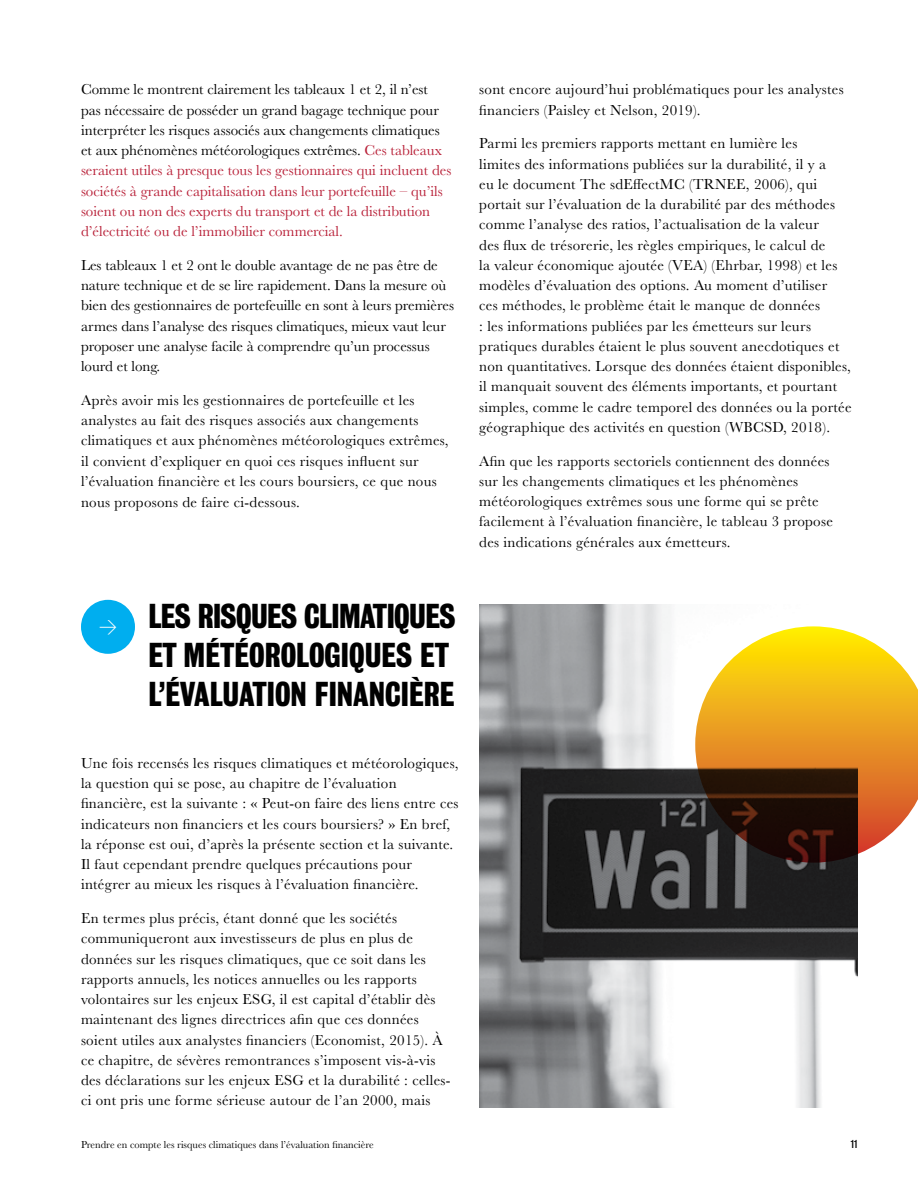
<style>
.page{position:relative;width:918px;height:1188px;background:#fff}
.page>*{position:absolute;margin:0;border:0;box-sizing:border-box;transform-origin:0 0}
.Subhead_Bureau_24pt{font:31.5px/39px "Bureau Grotesque Three Seven";color:#000}
.t1{font:18px "DIN Light Alternate";color:#fff}
.Body_Copy{font:15px/20.2px "Baskerville";letter-spacing:.02em;color:#000}
.Body_Copy-2{font:15px/20.2px "Baskerville";color:#b81f37}
.Body_Copy-3{font:15px/20.2px "Baskerville";color:#000}
.t2{font:10.5px "Baskerville";color:#000}
.t3{font:10.5px "Bureau Grotesque Three Three";color:#000}
.s1{color:#000}
</style>
<div class="page">
<div style="left:81px;top:600px;width:54px;height:54px;background:#00aeef;border-radius:50%"></div>
<img style="left:479px;top:605px;width:378px;height:503px">
<svg style="left:695px;top:626px;width:223px;height:237px;background:#b68835"></svg>
<p class="Body_Copy-2" style="left:81px;top:80px;width:372px"><span class="s1">Comme le montrent clairement les tableaux 1 et 2, il n’est pas nécessaire de posséder un grand bagage technique pour interpréter les risques associés aux changements climatiques et aux phénomènes météorologiques extrêmes.</span> Ces tableaux seraient utiles à presque tous les gestionnaires qui incluent des sociétés à grande capitalisation dans leur portefeuille – qu’ils soient ou non des experts du transport et de la distribution d’électricité ou de l’immobilier commercial.</p>
<p class="Body_Copy-3" style="left:81px;top:255px;width:375px">Les tableaux 1 et 2 ont le double avantage de ne pas être de nature technique et de se lire rapidement. Dans la mesure où bien des gestionnaires de portefeuille en sont à leurs premières armes dans l’analyse des risques climatiques, mieux vaut leur proposer une analyse facile à comprendre qu’un processus lourd et long.</p>
<p class="Body_Copy" style="left:81px;top:390px;width:369px">Après avoir mis les gestionnaires de portefeuille et les analystes au fait des risques associés aux changements climatiques et aux phénomènes météorologiques extrêmes, il convient d’expliquer en quoi ces risques influent sur l’évaluation financière et les cours boursiers, ce que nous nous proposons de faire ci-dessous.</p>
<p class="Body_Copy" style="left:479px;top:80px;width:366px">sont encore aujourd’hui problématiques pour les analystes financiers (Paisley et Nelson, 2019).</p>
<p class="Body_Copy" style="left:479px;top:134px;width:374px">Parmi les premiers rapports mettant en lumière les<br>limites des informations publiées sur la durabilité, il y a<br>eu le document The sdEffectMC (TRNEE, 2006), qui portait sur l’évaluation de la durabilité par des méthodes comme l’analyse des ratios, l’actualisation de la valeur<br>des flux de trésorerie, les règles empiriques, le calcul de<br>la valeur économique ajoutée (VEA) (Ehrbar, 1998) et les modèles d’évaluation des options. Au moment d’utiliser<br>ces méthodes, le problème était le manque de données<br>: les informations publiées par les émetteurs sur leurs pratiques durables étaient le plus souvent anecdotiques et non quantitatives. Lorsque des données étaient disponibles, il manquait souvent des éléments importants, et pourtant simples, comme le cadre temporel des données ou la portée géographique des activités en question (WBCSD, 2018).</p>
<p class="Body_Copy" style="left:479px;top:451px;width:355px">Afin que les rapports sectoriels contiennent des données sur les changements climatiques et les phénomènes météorologiques extrêmes sous une forme qui se prête facilement à l’évaluation financière, le tableau 3 propose des indications générales aux émetteurs.</p>
<p class="t1" style="left:99px;top:614px;width:20px">&gt;</p>
<p class="Subhead_Bureau_24pt" style="left:148px;top:597px;width:309px">LES RISQUES CLIMATIQUES<br>ET MÉTÉOROLOGIQUES ET<br>L’ÉVALUATION FINANCIÈRE</p>
<p class="Body_Copy" style="left:81px;top:753px;width:379px">Une fois recensés les risques climatiques et météorologiques, la question qui se pose, au chapitre de l’évaluation financière, est la suivante : « Peut-on faire des liens entre ces indicateurs non financiers et les cours boursiers? » En bref, la réponse est oui, d’après la présente section et la suivante.<br>Il faut cependant prendre quelques précautions pour intégrer au mieux les risques à l’évaluation financière.</p>
<p class="Body_Copy" style="left:81px;top:908px;width:371px">En termes plus précis, étant donné que les sociétés communiqueront aux investisseurs de plus en plus de données sur les risques climatiques, que ce soit dans les rapports annuels, les notices annuelles ou les rapports volontaires sur les enjeux ESG, il est capital d’établir dès maintenant des lignes directrices afin que ces données soient utiles aux analystes financiers (Economist, 2015). À ce chapitre, de sévères remontrances s’imposent vis-à-vis des déclarations sur les enjeux ESG et la durabilité : celles&shy;ci ont pris une forme sérieuse autour de l’an 2000, mais</p>
<p class="t2" style="left:81px;top:1138px;width:294px">Prendre en compte les risques climatiques dans l’évaluation financière</p>
<p class="t3" style="left:851px;top:1138px;width:8px">11</p>
</div>
